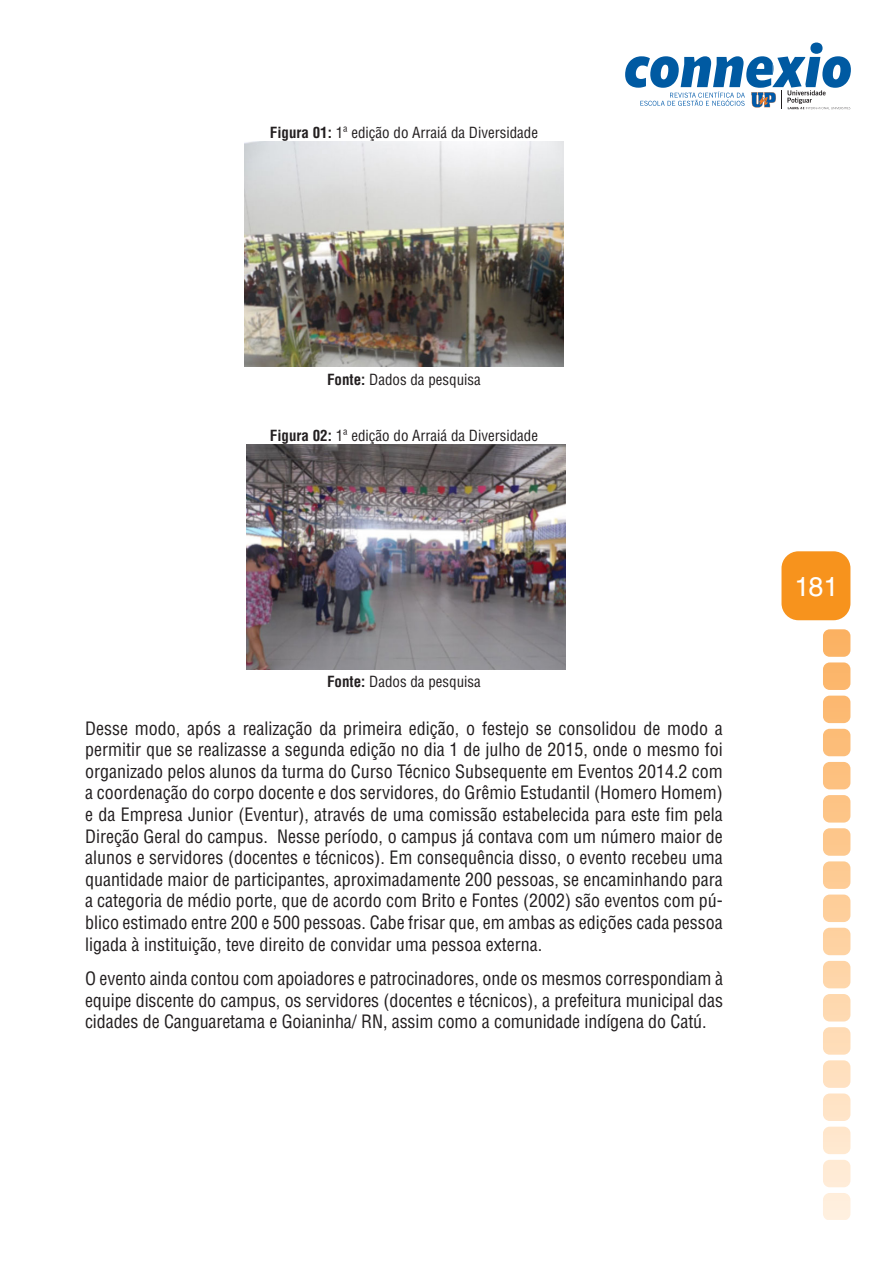
<style>
.page{position:relative;width:893px;height:1263px;background:#fff}
.page>*{position:absolute;margin:0;border:0;box-sizing:border-box;transform-origin:0 0}
.t1{font:27px "Helvetica LT Std";color:#fff}
.t2{font:condensed 18px/21.6px "Helvetica LT Std";color:#231f20;text-align:justify}
.t3{font:condensed 15px "Helvetica LT Std";color:#231f20}
.s1{font-weight:700}
</style>
<div class="page">
<svg style="left:823px;top:629px;width:27px;height:590px"></svg>
<div style="left:781px;top:551px;width:69px;height:69px;background:#f7931d;border-radius:17px"></div>
<svg style="left:625px;top:43px;width:226px;height:66px"></svg>
<img style="left:244px;top:141px;width:319px;height:226px">
<img style="left:246px;top:444px;width:319px;height:225px">
<p class="t3" style="left:270px;top:127px;width:270px"><span class="s1">Figura 01:</span> 1ª edição do Arraiá da Diversidade</p>
<p class="t3" style="left:327px;top:373px;width:155px"><span class="s1">Fonte:</span> Dados da pesquisa</p>
<p class="t3" style="left:270px;top:429px;width:270px"><span class="s1">Figura 02:</span> 1ª edição do Arraiá da Diversidade</p>
<p class="t3" style="left:327px;top:676px;width:155px"><span class="s1">Fonte:</span> Dados da pesquisa</p>
<p class="t2" style="left:85px;top:718px;width:639px">Desse modo, após a realização da primeira edição, o festejo se consolidou de modo a permitir que se realizasse a segunda edição no dia 1 de julho de 2015, onde o mesmo foi organizado pelos alunos da turma do Curso Técnico Subsequente em Eventos 2014.2 com a coordenação do corpo docente e dos servidores, do Grêmio Estudantil (Homero Homem) e da Empresa Junior (Eventur), através de uma comissão estabelecida para este fim pela Direção Geral do campus. Nesse período, o campus já contava com um número maior de alunos e servidores (docentes e técnicos). Em consequência disso, o evento recebeu uma quantidade maior de participantes, aproximadamente 200 pessoas, se encaminhando para a categoria de médio porte, que de acordo com Brito e Fontes (2002) são eventos com pú&shy;blico estimado entre 200 e 500 pessoas. Cabe frisar que, em ambas as edições cada pessoa ligada à instituição, teve direito de convidar uma pessoa externa.</p>
<p class="t2" style="left:85px;top:969px;width:639px">O evento ainda contou com apoiadores e patrocinadores, onde os mesmos correspondiam à equipe discente do campus, os servidores (docentes e técnicos), a prefeitura municipal das cidades de Canguaretama e Goianinha/ RN, assim como a comunidade indígena do Catú.</p>
<h1 class="t1" style="left:794px;top:575px;width:45px">181</h1>
</div>
